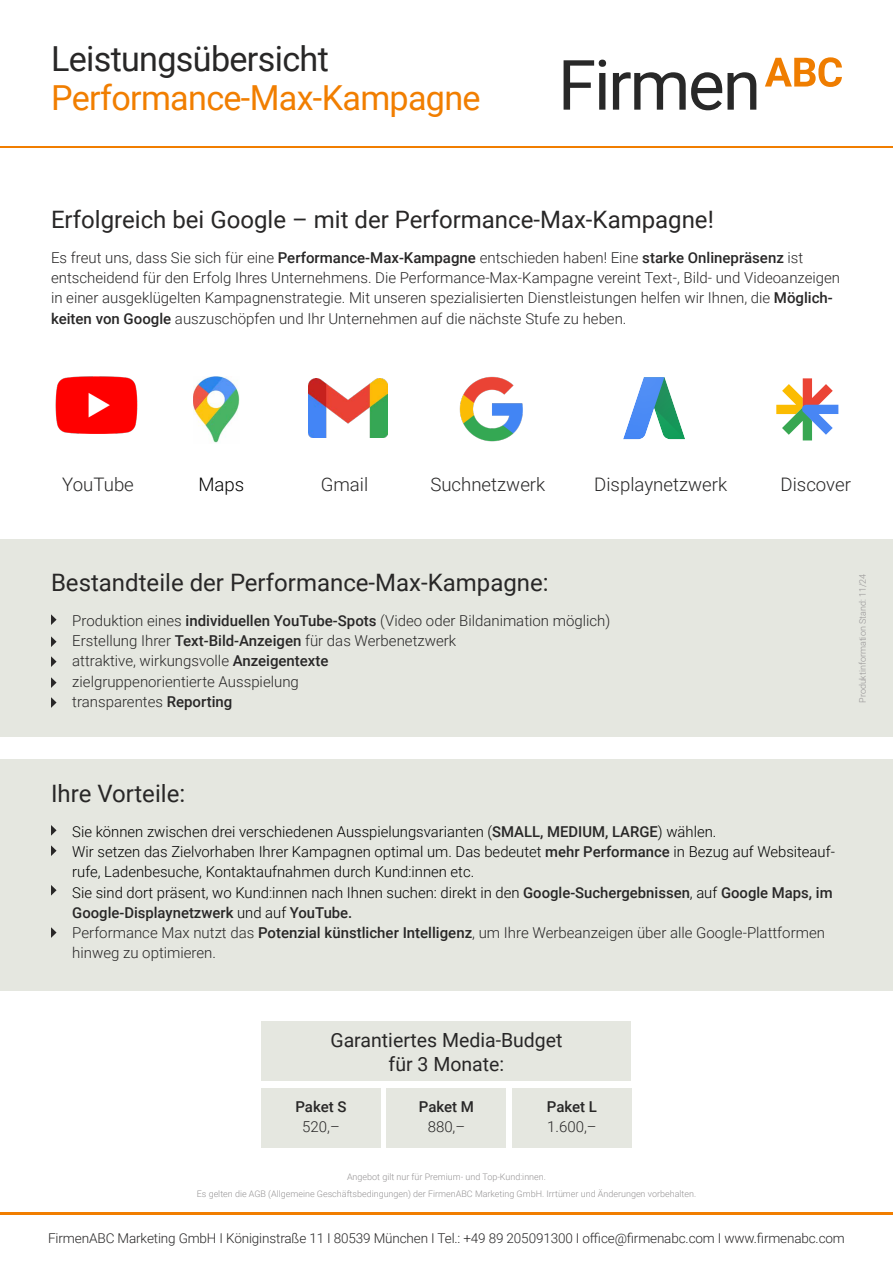
<style>
.page{position:relative;width:893px;height:1263px;background:#fff}
.page>*{position:absolute;margin:0;border:0;box-sizing:border-box;transform-origin:0 0}
.t1{font:34.5px "Roboto";letter-spacing:-.02em;color:#f17e00}
.t2{font:34.5px "Roboto";letter-spacing:-.02em;color:#282727}
.t3{font:24px "Roboto";color:#282727}
.t4{font:19.5px/24px "Roboto";color:#282727;text-align:center}
.t5{font:300 18.6px "Roboto";color:#282727}
.t6{font:300 18.6px "Roboto";color:#000}
.t7{font:300 15px/20.2px "Roboto";color:#282727}
.t8{font:300 15px/20.2px "Roboto";color:#000}
.t9{font:500 15px "Roboto";letter-spacing:-.005em;color:#282727}
.t10{font:300 13.5px "Roboto";letter-spacing:-.01em;color:#282727}
.t11{font:300 9px "Roboto";color:#969495}
.s1{font-weight:500}
.s2{font-weight:500;color:#282727}
.s3{color:#282727}
</style>
<div class="page">
<hr style="left:0;top:146px;width:893px;height:1px;background:#f17e00">
<hr style="left:0;top:1212px;width:893px;height:2px;background:#f17e00">
<svg style="left:564px;top:60px;width:42px;height:50px"></svg>
<svg style="left:613px;top:72px;width:143px;height:38px"></svg>
<svg style="left:765px;top:57px;width:77px;height:30px"></svg>
<div style="left:261px;top:1021px;width:370px;height:60px;background:#e5e7e0"></div>
<div style="left:261px;top:1088px;width:120px;height:59px;background:#e5e7e0"></div>
<div style="left:512px;top:1088px;width:119px;height:59px;background:#e5e7e0"></div>
<div style="left:387px;top:1088px;width:119px;height:59px;background:#e5e7e0"></div>
<div style="left:0;top:540px;width:893px;height:197px;background:#e5e7e0"></div>
<svg style="left:51px;top:614px;width:6px;height:11px"></svg>
<svg style="left:51px;top:636px;width:6px;height:11px"></svg>
<svg style="left:51px;top:656px;width:6px;height:11px"></svg>
<svg style="left:51px;top:677px;width:6px;height:11px"></svg>
<svg style="left:51px;top:697px;width:6px;height:11px"></svg>
<svg style="left:776px;top:378px;width:62px;height:62px"></svg>
<svg style="left:623px;top:377px;width:62px;height:63px"></svg>
<img style="left:308px;top:378px;width:79px;height:59px">
<img style="left:459px;top:376px;width:64px;height:66px">
<img style="left:56px;top:377px;width:82px;height:56px">
<img style="left:193px;top:376px;width:46px;height:67px">
<div style="left:0;top:759px;width:893px;height:231px;background:#e5e7e0"></div>
<svg style="left:51px;top:845px;width:6px;height:11px"></svg>
<svg style="left:51px;top:885px;width:6px;height:10px"></svg>
<svg style="left:51px;top:927px;width:6px;height:11px"></svg>
<svg style="left:51px;top:825px;width:6px;height:11px"></svg>
<h1 class="t2" style="left:51px;top:35px;width:279px">Leistungsübersicht</h1>
<h1 class="t1" style="left:51px;top:74px;width:431px">Performance-Max-Kampagne</h1>
<h2 class="t3" style="left:51px;top:202px;width:664px">Erfolgreich bei Google – mit der Performance-Max-Kampagne!</h2>
<p class="t7" style="left:51px;top:247px;width:791px">Es freut uns, dass Sie sich für eine <span class="s1">Performance-Max-Kampagne</span> entschieden haben! Eine <span class="s1">starke Onlinepräsenz</span> ist entscheidend für den Erfolg Ihres Unternehmens. Die Performance-Max-Kampagne vereint Text-, Bild- und Videoanzeigen in einer ausgeklügelten Kampagnenstrategie. Mit unseren spezialisierten Dienstleistungen helfen wir Ihnen, die <span class="s1">Möglich&shy;keiten von Google</span> auszuschöpfen und Ihr Unternehmen auf die nächste Stufe zu heben.</p>
<p class="t5" style="left:62px;top:472px;width:73px">YouTube</p>
<p class="t6" style="left:198px;top:472px;width:47px">Maps</p>
<p class="t5" style="left:321px;top:472px;width:49px">Gmail</p>
<p class="t5" style="left:430px;top:472px;width:116px">Suchnetzwerk</p>
<p class="t5" style="left:594px;top:472px;width:134px">Displaynetzwerk</p>
<p class="t5" style="left:781px;top:472px;width:72px">Discover</p>
<h2 class="t3" style="left:51px;top:565px;width:499px">Bestandteile der Performance-Max-Kampagne:</h2>
<p class="t7" style="left:72px;top:610px;width:540px">Produktion eines <span class="s1">individuellen YouTube-Spots</span> (Video oder Bildanimation möglich)<br>Erstellung Ihrer <span class="s1">Text-Bild-Anzeigen</span> für das Werbenetzwerk<br>attraktive, wirkungsvolle <span class="s1">Anzeigentexte<br></span>zielgruppenorientierte Ausspielung<br>transparentes <span class="s1">Reporting</span></p>
<p class="t11" style="left:856px;top:703px;width:131px;rotate:-90deg">Produktinformation Stand: 11/24</p>
<h2 class="t3" style="left:51px;top:776px;width:136px">Ihre Vorteile:</h2>
<p class="t8" style="left:72px;top:821px;width:764px">Sie können zwischen drei verschiedenen Ausspielungsvarianten (<span class="s2">SMALL, MEDIUM, LARGE</span>) wählen.<br>Wir setzen das Zielvorhaben Ihrer Kampagnen optimal um. Das bedeutet <span class="s2">mehr Performance</span> in Bezug auf Websiteauf&shy;rufe, Ladenbesuche, Kontaktaufnahmen durch Kund:innen etc.<br>Sie sind dort präsent, wo Kund:innen nach Ihnen suchen: direkt in den <span class="s2">Google-Suchergebnissen</span>, auf <span class="s2">Google Maps, im Google-Displaynetzwerk</span> und auf <span class="s2">YouTube.<br></span><span class="s3">Performance Max nutzt das</span> <span class="s2">Potenzial künstlicher Intelligenz</span><span class="s3">, um Ihre Werbeanzeigen über alle Google-Plattformen hinweg zu optimieren.</span></p>
<h3 class="t4" style="left:330px;top:1027px;width:234px">Garantiertes Media-Budget für 3 Monate:</h3>
<p class="t9" style="left:295px;top:1096px;width:53px">Paket S</p>
<p class="t7" style="left:302px;top:1115px;width:39px">520,–</p>
<p class="t9" style="left:419px;top:1096px;width:57px">Paket M</p>
<p class="t7" style="left:428px;top:1115px;width:39px">880,–</p>
<p class="t9" style="left:547px;top:1096px;width:52px">Paket L</p>
<p class="t7" style="left:547px;top:1115px;width:51px">1.600,–</p>
<p class="t11" style="left:347px;top:1170px;width:200px">Angebot gilt nur für Premium- und Top-Kund:innen.</p>
<p class="t11" style="left:197px;top:1187px;width:501px">Es gelten die AGB (Allgemeine Geschäftsbedingungen) der FirmenABC Marketing GmbH. Irrtümer und Änderungen vorbehalten.</p>
<p class="t10" style="left:48px;top:1228px;width:798px">FirmenABC Marketing GmbH I Königinstraße 11 I 80539 München I Tel.: +49 89 205091300 I office@firmenabc.com I www.firmenabc.com</p>
</div>
